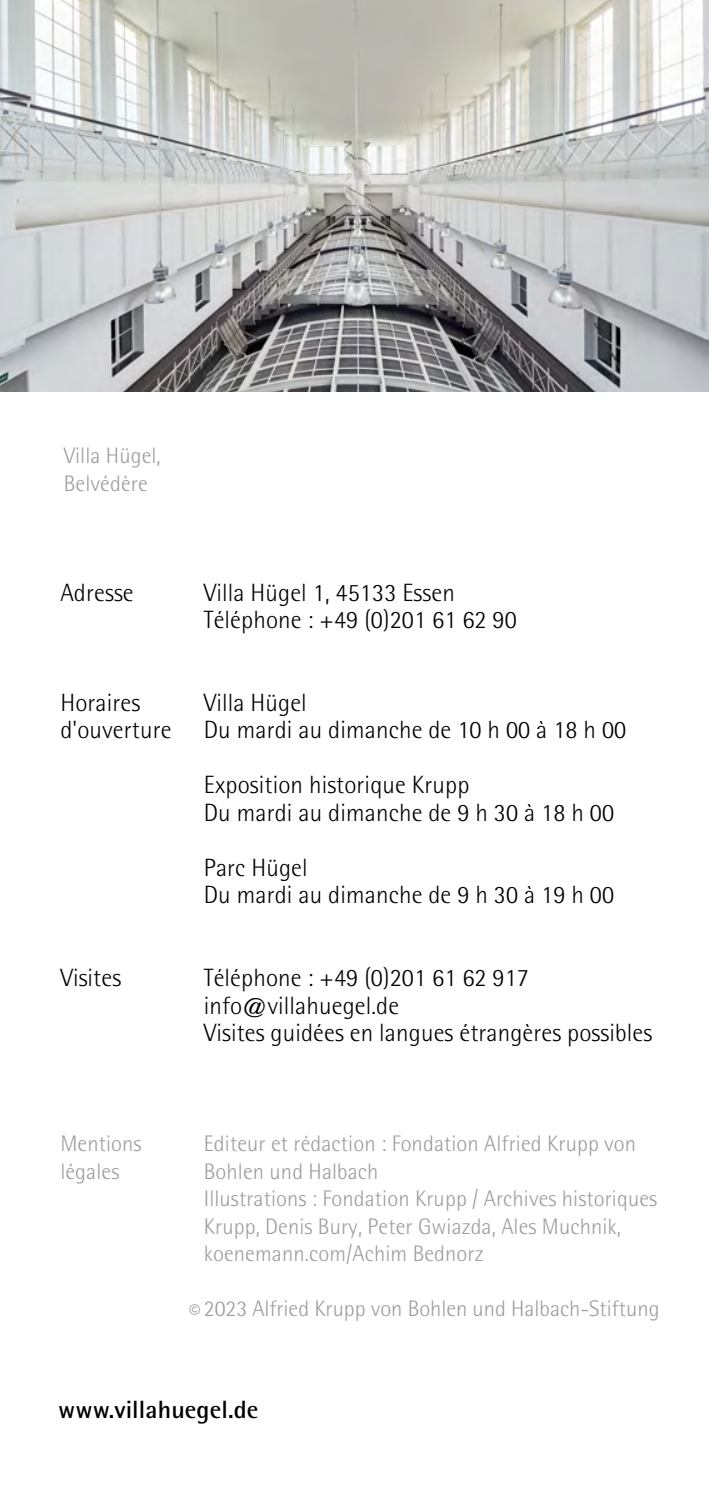
<style>
.page{position:relative;width:709px;height:1489px;background:#fff}
.page>*{position:absolute;margin:0;border:0;box-sizing:border-box;transform-origin:0 0}
.t1{font:300 25px/27.5px "AT Rotis Semi Sans";letter-spacing:.005em;color:#000}
.t2{font:700 25px "AT Rotis Semi Sans";letter-spacing:.005em;color:#000}
.t3{font:300 22.5px/27.5px "AT Rotis Semi Sans";letter-spacing:.005em;color:#9d9d9c}
</style>
<div class="page">
<img style="left:0;top:0;width:709px;height:391px">
<p class="t3" style="left:64px;top:442px;width:98px">Villa Hügel,<br>Belvédère</p>
<p class="t1" style="left:60px;top:578px;width:75px">Adresse</p>
<p class="t1" style="left:204px;top:578px;width:314px">Villa Hügel 1, 45133 Essen<br>Téléphone : +49 (0)201 61 62 90</p>
<p class="t1" style="left:60px;top:688px;width:113px">Horaires d'ouverture</p>
<p class="t1" style="left:204px;top:688px;width:424px">Villa Hügel<br>Du mardi au dimanche de 10 h 00 à 18 h 00</p>
<p class="t1" style="left:204px;top:771px;width:412px">Exposition historique Krupp<br>Du mardi au dimanche de 9 h 30 à 18 h 00</p>
<p class="t1" style="left:204px;top:853px;width:412px">Parc Hügel<br>Du mardi au dimanche de 9 h 30 à 19 h 00</p>
<p class="t1" style="left:60px;top:963px;width:62px">Visites</p>
<p class="t1" style="left:204px;top:963px;width:450px">Téléphone : +49 (0)201 61 62 917 info@villahuegel.de<br>Visites guidées en langues étrangères possibles</p>
<p class="t3" style="left:60px;top:1129px;width:83px">Mentions légales</p>
<p class="t3" style="left:204px;top:1129px;width:455px">Editeur et rédaction : Fondation Alfried Krupp von Bohlen und Halbach<br>Illustrations : Fondation Krupp / Archives historiques Krupp, Denis Bury, Peter Gwiazda, Ales Muchnik, koenemann.com/Achim Bednorz</p>
<p class="t3" style="left:204px;top:1294px;width:457px">2023 Alfried Krupp von Bohlen und Halbach-Stiftung</p>
<p class="t3" style="left:189px;top:1298px;width:13px">©</p>
<p class="t2" style="left:58px;top:1393px;width:202px">www.villahuegel.de</p>
</div>
